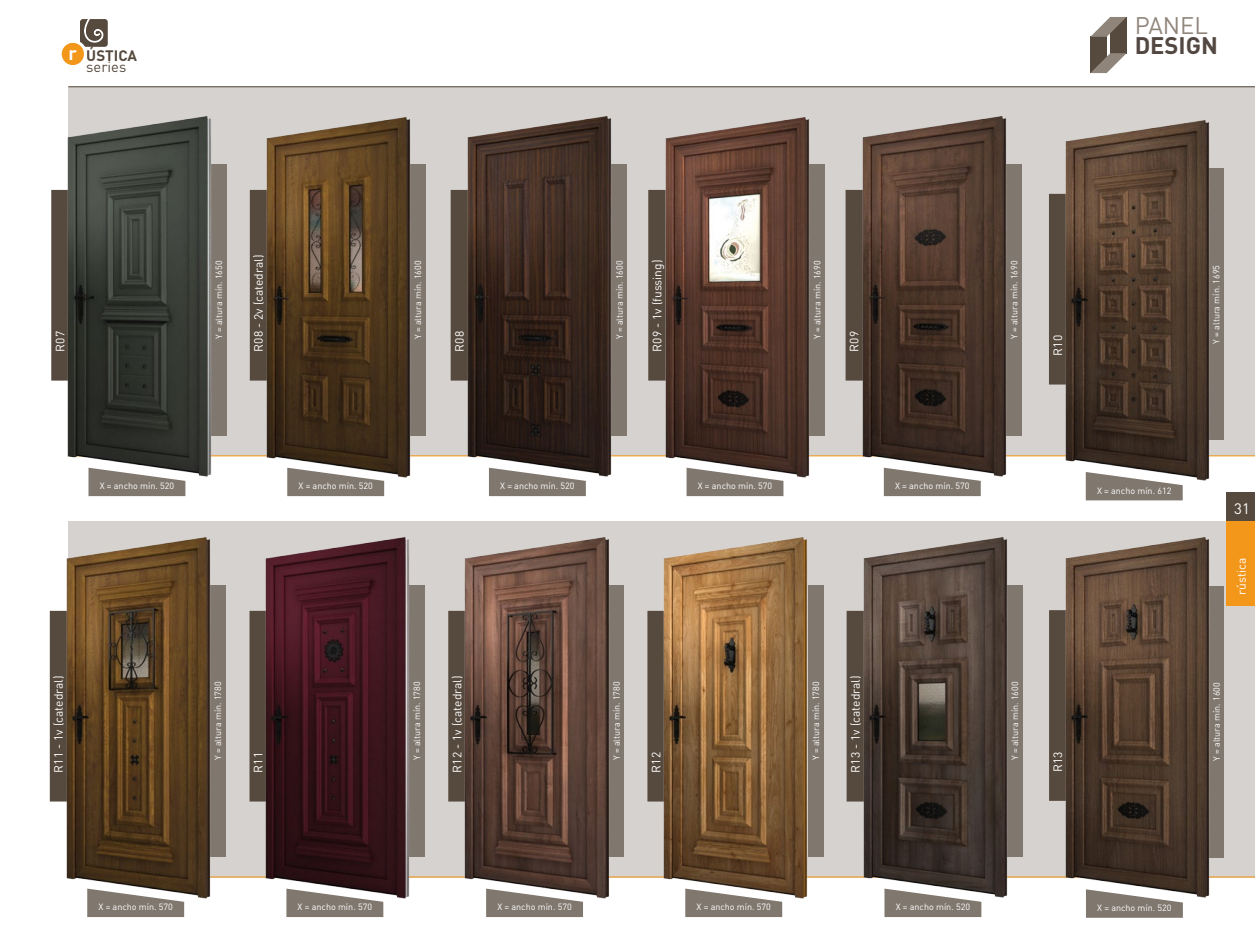
<style>
.page{position:relative;width:1255px;height:936px;background:#fff}
.page>*{position:absolute;margin:0;border:0;box-sizing:border-box;transform-origin:0 0}
.t1{font:700 23.7px "DIN";color:#534741}
.t2{font:23.7px "DIN";color:#8f857b}
.t3{font:700 18.75px "DIN";color:#fff}
.t4{font:700 15px "DIN";color:#56493d}
.t5{font:15px "DIN";color:#fff}
.t6{font:14.7px "DIN";color:#56493d}
.t7{font:12px "DIN";color:#fff}
.t8{font:9px "DIN";color:#fff}
</style>
<div class="page">
<div style="left:68px;top:521px;width:1186px;height:356px;background:#d5d2cf"></div>
<div style="left:68px;top:87px;width:1186px;height:369px;background:#d5d2cf"></div>
<hr style="left:68px;top:455px;width:1186px;height:1px;background:#f3971b">
<hr style="left:67px;top:876px;width:1187px;height:1px;background:#f3971b">
<hr style="left:68px;top:86px;width:1186px;height:1px;background:#56493d">
<div style="left:1090px;top:37px;width:16px;height:36px;background:#56493d"></div>
<div style="left:1110px;top:17px;width:16px;height:36px;background:#56493d"></div>
<svg style="left:1091px;top:53px;width:35px;height:20px"></svg>
<svg style="left:1090px;top:17px;width:36px;height:20px"></svg>
<div style="left:1226px;top:521px;width:28px;height:84px;background:#f3971b"></div>
<div style="left:1226px;top:492px;width:28px;height:29px;background:#56493d"></div>
<div style="left:80px;top:19px;width:28px;height:28px;background:#56493d;border-radius:3px"></div>
<svg style="left:84px;top:19px;width:20px;height:24px"></svg>
<div style="left:60px;top:41px;width:25px;height:26px;background:#f3971b;border-radius:50%"></div>
<div style="left:59px;top:40px;width:28px;height:28px;border:3px solid #fff;border-radius:50%"></div>
<div style="left:211px;top:164px;width:15px;height:271px;background:#80776e"></div>
<svg style="left:685px;top:916px;width:97px;height:1px"></svg>
<div style="left:807px;top:585px;width:16px;height:271px;background:#80776e"></div>
<div style="left:647px;top:610px;width:18px;height:191px;background:#56493d"></div>
<div style="left:51px;top:190px;width:18px;height:190px;background:#56493d"></div>
<svg style="left:87px;top:916px;width:97px;height:1px"></svg>
<div style="left:210px;top:585px;width:15px;height:271px;background:#80776e"></div>
<div style="left:50px;top:610px;width:17px;height:191px;background:#56493d"></div>
<img style="left:59px;top:537px;width:162px;height:379px">
<img style="left:655px;top:537px;width:162px;height:379px">
<svg style="left:884px;top:916px;width:97px;height:1px"></svg>
<div style="left:1006px;top:585px;width:16px;height:271px;background:#80776e"></div>
<div style="left:846px;top:610px;width:18px;height:191px;background:#56493d"></div>
<img style="left:855px;top:537px;width:162px;height:379px">
<div style="left:409px;top:164px;width:16px;height:271px;background:#80776e"></div>
<div style="left:250px;top:190px;width:17px;height:190px;background:#56493d"></div>
<img style="left:258px;top:117px;width:162px;height:379px">
<div style="left:1006px;top:164px;width:15px;height:271px;background:#80776e"></div>
<div style="left:845px;top:190px;width:18px;height:190px;background:#56493d"></div>
<img style="left:854px;top:116px;width:162px;height:380px">
<svg style="left:286px;top:916px;width:97px;height:1px"></svg>
<div style="left:409px;top:585px;width:15px;height:271px;background:#80776e"></div>
<div style="left:249px;top:610px;width:18px;height:191px;background:#56493d"></div>
<img style="left:258px;top:537px;width:162px;height:379px">
<svg style="left:486px;top:916px;width:97px;height:1px"></svg>
<div style="left:608px;top:585px;width:16px;height:271px;background:#80776e"></div>
<div style="left:448px;top:610px;width:18px;height:191px;background:#56493d"></div>
<img style="left:457px;top:537px;width:162px;height:379px">
<svg style="left:1086px;top:916px;width:96px;height:1px"></svg>
<div style="left:1208px;top:586px;width:15px;height:271px;background:#80776e"></div>
<div style="left:1049px;top:610px;width:17px;height:190px;background:#56493d"></div>
<img style="left:1057px;top:537px;width:162px;height:379px">
<img style="left:60px;top:116px;width:162px;height:380px">
<div style="left:1208px;top:168px;width:15px;height:272px;background:#80776e"></div>
<div style="left:1048px;top:194px;width:18px;height:190px;background:#56493d"></div>
<img style="left:1057px;top:120px;width:162px;height:380px">
<div style="left:611px;top:164px;width:16px;height:271px;background:#80776e"></div>
<div style="left:450px;top:190px;width:18px;height:190px;background:#56493d"></div>
<img style="left:459px;top:116px;width:162px;height:380px">
<div style="left:809px;top:164px;width:15px;height:271px;background:#80776e"></div>
<div style="left:648px;top:190px;width:17px;height:190px;background:#56493d"></div>
<img style="left:657px;top:117px;width:162px;height:379px">
<h2 class="t3" style="left:69px;top:41px;width:10px">r</h2>
<h3 class="t4" style="left:86px;top:45px;width:52px">ÚSTICA</h3>
<h3 class="t6" style="left:86px;top:57px;width:42px">series</h3>
<h1 class="t2" style="left:1134px;top:11px;width:75px">PANEL</h1>
<h1 class="t1" style="left:1134px;top:30px;width:85px">DESIGN</h1>
<h3 class="t7" style="left:52px;top:351px;width:22px;rotate:-90deg">R07</h3>
<p class="t8" style="left:213px;top:339px;width:80px;rotate:-90deg">Y = altura mín. 1650</p>
<h3 class="t7" style="left:251px;top:351px;width:98px;rotate:-90deg">R08 - 2v (catedral)</h3>
<p class="t8" style="left:412px;top:339px;width:80px;rotate:-90deg">Y = altura mín. 1600</p>
<h3 class="t7" style="left:452px;top:351px;width:22px;rotate:-90deg">R08</h3>
<p class="t8" style="left:614px;top:339px;width:80px;rotate:-90deg">Y = altura mín. 1600</p>
<h3 class="t7" style="left:649px;top:351px;width:93px;rotate:-90deg">R09 - 1v (fussing)</h3>
<p class="t8" style="left:811px;top:339px;width:80px;rotate:-90deg">Y = altura mín. 1690</p>
<h3 class="t7" style="left:846px;top:351px;width:22px;rotate:-90deg">R09</h3>
<p class="t8" style="left:1008px;top:339px;width:80px;rotate:-90deg">Y = altura mín. 1690</p>
<h3 class="t7" style="left:1050px;top:355px;width:22px;rotate:-90deg">R10</h3>
<p class="t8" style="left:1210px;top:343px;width:80px;rotate:-90deg">Y = altura mín. 1695</p>
<p class="t8" style="left:100px;top:480px;width:76px">X = ancho mín. 520</p>
<p class="t8" style="left:298px;top:480px;width:76px">X = ancho mín. 520</p>
<p class="t8" style="left:500px;top:480px;width:76px">X = ancho mín. 520</p>
<p class="t8" style="left:697px;top:480px;width:76px">X = ancho mín. 570</p>
<p class="t8" style="left:895px;top:480px;width:76px">X = ancho mín. 570</p>
<h3 class="t7" style="left:51px;top:772px;width:98px;rotate:-90deg">R11 - 1v (catedral)</h3>
<p class="t8" style="left:212px;top:760px;width:80px;rotate:-90deg">Y = altura mín. 1780</p>
<h3 class="t7" style="left:251px;top:772px;width:22px;rotate:-90deg">R11</h3>
<p class="t8" style="left:411px;top:760px;width:80px;rotate:-90deg">Y = altura mín. 1780</p>
<h3 class="t7" style="left:449px;top:772px;width:98px;rotate:-90deg">R12 - 1v (catedral)</h3>
<p class="t8" style="left:611px;top:760px;width:80px;rotate:-90deg">Y = altura mín. 1780</p>
<h3 class="t7" style="left:648px;top:772px;width:22px;rotate:-90deg">R12</h3>
<p class="t8" style="left:810px;top:760px;width:80px;rotate:-90deg">Y = altura mín. 1780</p>
<h3 class="t7" style="left:847px;top:772px;width:98px;rotate:-90deg">R13 - 1v (catedral)</h3>
<p class="t8" style="left:1096px;top:485px;width:76px">X = ancho mín. 612</p>
<p class="t8" style="left:1009px;top:760px;width:80px;rotate:-90deg">Y = altura mín. 1600</p>
<h3 class="t7" style="left:1050px;top:771px;width:22px;rotate:-90deg">R13</h3>
<h3 class="t5" style="left:1234px;top:499px;width:17px">31</h3>
<h3 class="t7" style="left:1233px;top:594px;width:38px;rotate:-90deg">rústica</h3>
<p class="t8" style="left:1210px;top:760px;width:80px;rotate:-90deg">Y = altura mín. 1600</p>
<p class="t8" style="left:98px;top:901px;width:76px">X = ancho mín. 570</p>
<p class="t8" style="left:297px;top:901px;width:76px">X = ancho mín. 570</p>
<p class="t8" style="left:497px;top:901px;width:76px">X = ancho mín. 570</p>
<p class="t8" style="left:696px;top:901px;width:76px">X = ancho mín. 570</p>
<p class="t8" style="left:895px;top:901px;width:76px">X = ancho mín. 520</p>
<p class="t8" style="left:1097px;top:902px;width:76px">X = ancho mín. 520</p>
</div>
